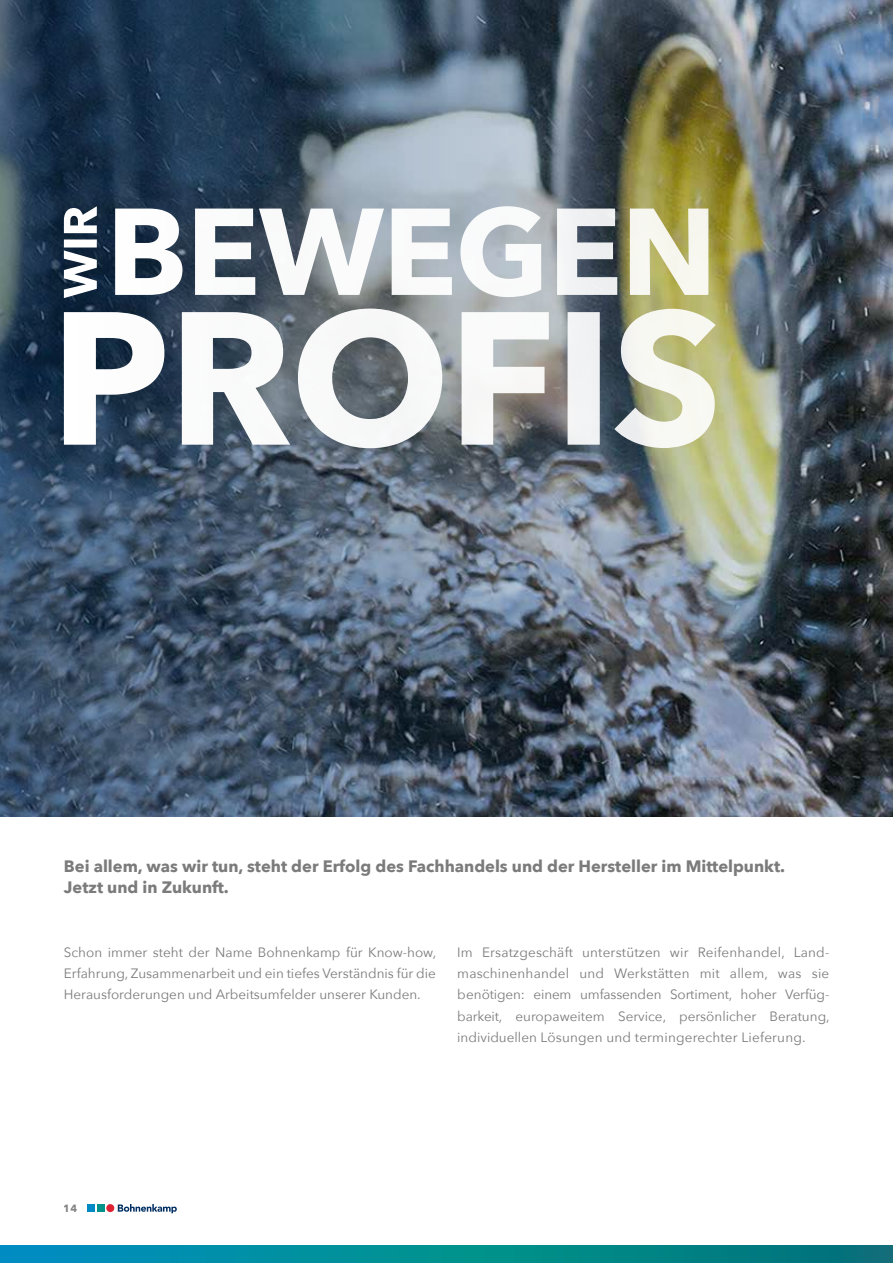
<style>
.page{position:relative;width:893px;height:1263px;background:#fff}
.page>*{position:absolute;margin:0;border:0;box-sizing:border-box;transform-origin:0 0}
.t1{font:700 16.5px/21.3px "Avenir Next";color:#7c7b7b}
.t2{font:13.5px/21.3px "Avenir Next";color:#7c7b7b;text-align:justify}
.t3{font:700 10.5px "Avenir Next";color:#7c7b7b}
</style>
<div class="page">
<div style="left:97px;top:1204px;width:8px;height:8px;background:#00938b"></div>
<div style="left:87px;top:1204px;width:8px;height:8px;background:#008ac5"></div>
<div style="left:106px;top:1204px;width:8px;height:8px;background:#dd2234;border-radius:50%"></div>
<svg style="left:118px;top:1204px;width:59px;height:9px"></svg>
<img style="left:0;top:0;width:893px;height:816px">
<svg style="left:64px;top:309px;width:652px;height:139px"></svg>
<svg style="left:115px;top:206px;width:593px;height:91px"></svg>
<svg style="left:64px;top:206px;width:33px;height:92px"></svg>
<div style="left:0;top:1246px;width:893px;height:17px;background:linear-gradient(to right,#0097bc,#037a70)"></div>
<p class="t1" style="left:64px;top:855px;width:723px">Bei allem, was wir tun, steht der Erfolg des Fachhandels und der Hersteller im Mittelpunkt.<br>Jetzt und in Zukunft.</p>
<p class="t2" style="left:64px;top:941px;width:374px">Schon immer steht der Name Bohnenkamp für Know-how, Erfahrung, Zusammenarbeit und ein tiefes Verständnis für die Herausforderungen und Arbeitsumfelder unserer Kunden.</p>
<p class="t2" style="left:457px;top:941px;width:374px">Im Ersatzgeschäft unterstützen wir Reifenhandel, Land&shy;maschinenhandel und Werkstätten mit allem, was sie benötigen: einem umfassenden Sortiment, hoher Verfüg&shy;barkeit, europaweitem Service, persönlicher Beratung, individuellen Lösungen und termingerechter Lieferung.</p>
<p class="t3" style="left:64px;top:1199px;width:15px">14</p>
</div>
